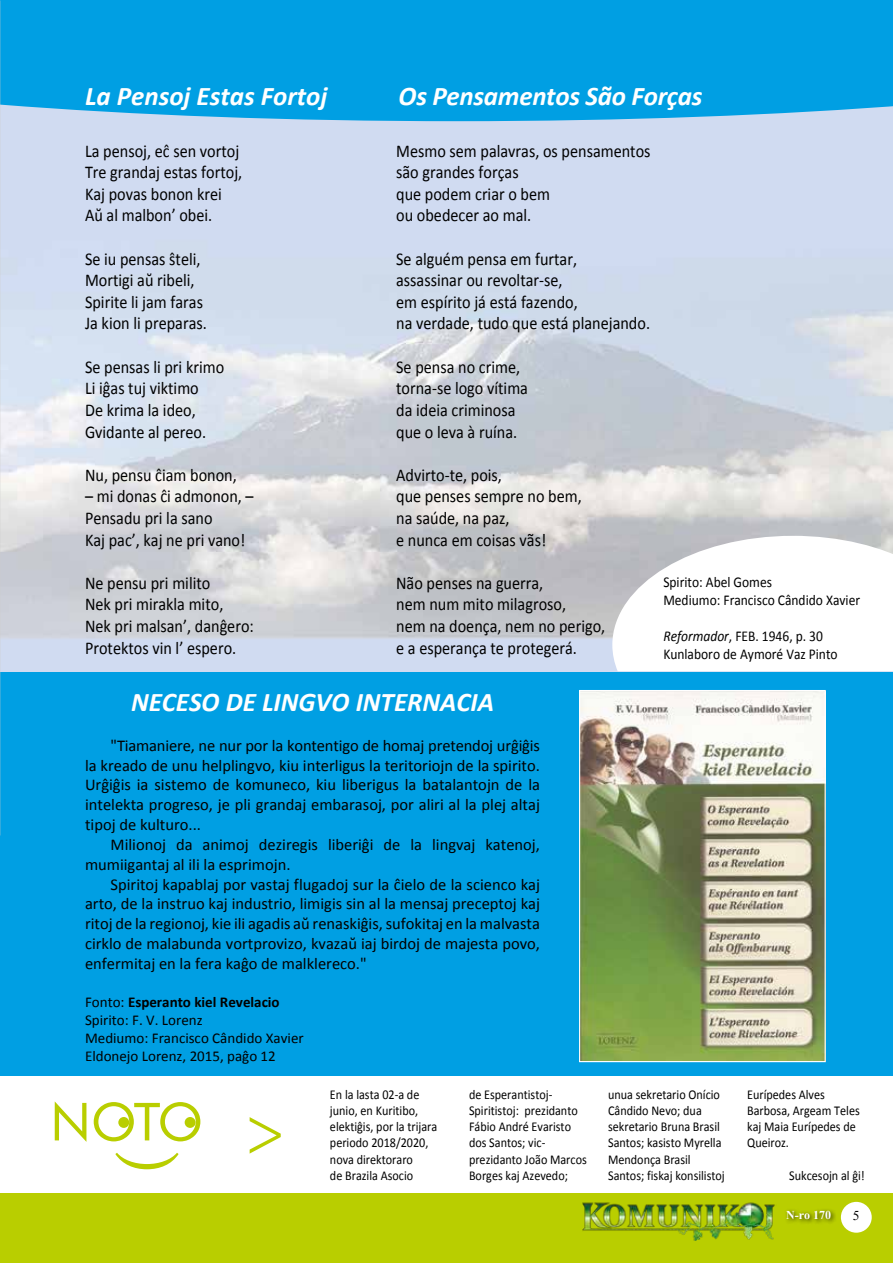
<style>
.page{position:relative;width:893px;height:1263px;background:#fff}
.page>*{position:absolute;margin:0;border:0;box-sizing:border-box;transform-origin:0 0}
.t1{font:italic 700 27px "Calibri";color:#fff}
.t2{font:18px/21.6px "Calibri";color:#000;scale:.9 1}
.t3{font:16.5px/19.8px "Calibri";color:#000;text-align:justify}
.t4{font:15px/18px "Calibri";color:#000}
.t5{font:15px/18px "Calibri";color:#000;scale:.9 1}
.t6{font:13.5px/16.2px "Calibri";color:#000;scale:.9 1}
.t7{font:13.5px "Times New Roman Eo SS";color:#000}
.t8{font:12px "Times New Roman Eo SS Bold";color:#fff}
.s1{font-style:italic}
.s2{font-weight:700}
</style>
<div class="page">
<div style="left:0;top:1193px;width:893px;height:70px;background:#b9ce00"></div>
<img style="left:583px;top:1202px;width:192px;height:39px">
<div style="left:841px;top:1202px;width:31px;height:31px;background:#fff;border-radius:50%"></div>
<div style="left:784px;top:1208px;width:52px;height:17px;background:#000;opacity:.75"></div>
<div style="left:0;top:671px;width:893px;height:405px;background:#009fe3"></div>
<svg style="left:612px;top:536px;width:281px;height:135px"></svg>
<div style="left:0;top:0;width:893px;height:121px;background:#009fe3"></div>
<svg style="left:55px;top:1102px;width:145px;height:40px"></svg>
<div style="left:118px;top:1117px;width:11px;height:11px;background:#b9ce00;border-radius:50%"></div>
<svg style="left:115px;top:1153px;width:64px;height:16px"></svg>
<svg style="left:250px;top:1117px;width:31px;height:36px"></svg>
<img style="left:581px;top:692px;width:243px;height:368px">
<div style="left:579px;top:690px;width:247px;height:372px;border:1px solid #fff"></div>
<h1 class="t1" style="left:85px;top:77px;width:244px">La Pensoj Estas Fortoj</h1>
<h1 class="t1" style="left:399px;top:77px;width:305px">Os Pensamentos São Forças</h1>
<p class="t2" style="left:85px;top:139px;width:176px">La pensoj, eĉ sen vortoj<br>Tre grandaj estas fortoj,<br>Kaj povas bonon krei<br>Aŭ al malbon’ obei.</p>
<p class="t2" style="left:85px;top:247px;width:137px">Se iu pensas ŝteli,<br>Mortigi aŭ ribeli,<br>Spirite li jam faras<br>Ja kion li preparas.</p>
<p class="t2" style="left:85px;top:355px;width:156px">Se pensas li pri krimo<br>Li iĝas tuj viktimo<br>De krima la ideo,<br>Gvidante al pereo.</p>
<p class="t2" style="left:85px;top:463px;width:170px">Nu, pensu ĉiam bonon,</p>
<p class="t2" style="left:85px;top:485px;width:189px">– mi donas ĉi admonon, –<br>Pensadu pri la sano<br>Kaj pac’, kaj ne pri vano!</p>
<p class="t2" style="left:85px;top:571px;width:189px">Ne pensu pri milito<br>Nek pri mirakla mito,<br>Nek pri malsan’, danĝero:<br>Protektos vin l’ espero.</p>
<p class="t2" style="left:396px;top:139px;width:284px">Mesmo sem palavras, os pensamentos são grandes forças<br>que podem criar o bem<br>ou obedecer ao mal.</p>
<p class="t2" style="left:396px;top:247px;width:284px">Se alguém pensa em furtar,<br>assassinar ou revoltar-se,<br>em espírito já está fazendo,<br>na verdade, tudo que está planejando.</p>
<p class="t2" style="left:396px;top:355px;width:148px">Se pensa no crime, torna-se logo vítima da ideia criminosa que o leva à ruína.</p>
<p class="t2" style="left:396px;top:463px;width:208px">Advirto-te, pois,<br>que penses sempre no bem, na saúde, na paz,<br>e nunca em coisas vãs!</p>
<p class="t2" style="left:396px;top:571px;width:234px">Não penses na guerra,<br>nem num mito milagroso,<br>nem na doença, nem no perigo, e a esperança te protegerá.</p>
<p class="t5" style="left:663px;top:573px;width:220px">Spirito: Abel Gomes<br>Mediumo: Francisco Cândido Xavier</p>
<p class="t5" style="left:663px;top:627px;width:195px"><span class="s1">Reformador</span>, FEB. 1946, p. 30<br>Kunlaboro de Aymoré Vaz Pinto</p>
<h1 class="t1" style="left:131px;top:683px;width:365px">NECESO DE LINGVO INTERNACIA</h1>
<p class="t3" style="left:85px;top:735px;width:456px;text-indent:26px">"Tiamaniere, ne nur por la kontentigo de homaj pretendoj urĝiĝis la kreado de unu helplingvo, kiu interligus la teritoriojn de la spirito.<br>Urĝiĝis ia sistemo de komuneco, kiu liberigus la batalantojn de la intelekta progreso, je pli grandaj embarasoj, por aliri al la plej altaj tipoj de kulturo...</p>
<p class="t3" style="left:85px;top:834px;width:456px;text-indent:26px">Milionoj da animoj deziregis liberiĝi de la lingvaj katenoj, mumiigantaj al ili la esprimojn.</p>
<p class="t3" style="left:85px;top:874px;width:456px;text-indent:26px">Spiritoj kapablaj por vastaj flugadoj sur la ĉielo de la scienco kaj arto, de la instruo kaj industrio, limigis sin al la mensaj preceptoj kaj ritoj de la regionoj, kie ili agadis aŭ renaskiĝis, sufokitaj en la malvasta cirklo de malabunda vortprovizo, kvazaŭ iaj birdoj de majesta povo, enfermitaj en la fera kaĝo de malklereco."</p>
<p class="t4" style="left:85px;top:992px;width:220px">Fonto: <span class="s2">Esperanto kiel Revelacio<br></span>Spirito: F. V. Lorenz<br>Mediumo: Francisco Cândido Xavier<br>Eldonejo Lorenz, 2015, paĝo 12</p>
<p class="t6" style="left:330px;top:1086px;width:121px">En la lasta 02-a de junio, en Kuritibo, elektiĝis, por la trijara periodo 2018/2020, nova direktoraro<br>de Brazila Asocio</p>
<p class="t6" style="left:469px;top:1086px;width:132px">de Esperantistoj-<br>Spiritistoj: prezidanto<br>Fábio André Evaristo dos Santos; vic&shy;prezidanto João Marcos<br>Borges kaj Azevedo;</p>
<p class="t6" style="left:608px;top:1086px;width:131px">unua sekretario Onício<br>Cândido Nevo; dua sekretario Bruna Brasil<br>Santos; kasisto Myrella<br>Mendonça Brasil<br>Santos; fiskaj konsilistoj</p>
<p class="t6" style="left:747px;top:1086px;width:127px">Eurípedes Alves<br>Barbosa, Argeam Teles kaj Maia Eurípedes de<br>Queiroz.</p>
<p class="t6" style="left:789px;top:1167px;width:86px">Sukcesojn al ĝi!</p>
<p class="t8" style="left:786px;top:1208px;width:46px">N-ro 170</p>
<p class="t7" style="left:853px;top:1208px;width:8px">5</p>
</div>
